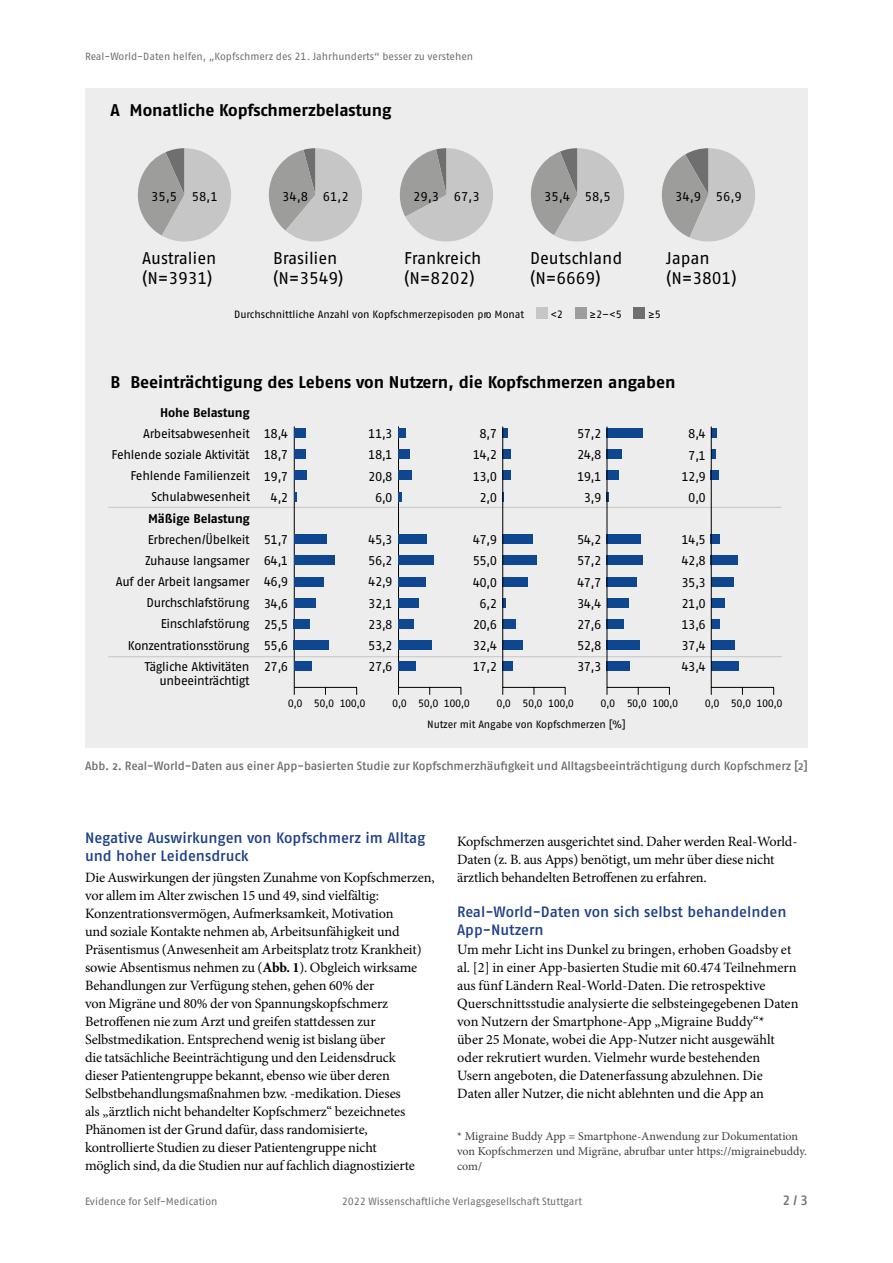
<style>
.page{position:relative;width:893px;height:1263px;background:#fff}
.page>*{position:absolute;margin:0;border:0;box-sizing:border-box;transform-origin:0 0}
.t1{font:700 16.95px "Fago Pro";letter-spacing:-.005em;color:#000}
.t2{font:16.95px/20.4px "Fago Pro";letter-spacing:-.005em;color:#000}
.t3{font:500 15px/18px "Fago Pro";letter-spacing:-.005em;color:#1d3f87}
.t4{font:14.25px/18px "Minion Pro";letter-spacing:-.01em;color:#000}
.t5{font:500 13.5px "Fago Pro";color:#706f6f}
.t6{font:12.75px/21.1px "Fago Pro";letter-spacing:-.025em;color:#000;text-align:center}
.t7{font:700 12.75px "Fago Pro";letter-spacing:-.015em;color:#000}
.t8{font:12.75px/21.1px "Fago Pro";letter-spacing:-.05em;color:#000;text-align:center}
.t9{font:12px/15px "Minion Pro";letter-spacing:-.005em;color:#3c3c3b}
.t10{font:500 12px "Fago Pro";letter-spacing:-.01em;color:#706f6f}
.t11{font:10.65px "Fago Pro";letter-spacing:-.01em;color:#000}
.t12{font:10.5px "Fago Pro";letter-spacing:-.005em;color:#706f6f}
.s1{font-weight:700}
</style>
<div class="page">
<div style="left:85px;top:88px;width:723px;height:659px;background:#ededee"></div>
<div style="left:536px;top:307px;width:11px;height:11px;background:#c6c6c6"></div>
<div style="left:575px;top:307px;width:11px;height:11px;background:#9d9d9c"></div>
<div style="left:634px;top:307px;width:11px;height:11px;background:#706f6f"></div>
<svg style="left:137px;top:148px;width:94px;height:93px"></svg>
<svg style="left:268px;top:148px;width:94px;height:93px"></svg>
<svg style="left:399px;top:148px;width:94px;height:93px"></svg>
<svg style="left:530px;top:148px;width:94px;height:93px"></svg>
<svg style="left:661px;top:148px;width:94px;height:93px"></svg>
<hr style="left:108px;top:507px;width:674px;height:1px;background:#c6c6c6">
<hr style="left:108px;top:656px;width:674px;height:1px;background:#c6c6c6">
<svg style="left:294px;top:426px;width:481px;height:269px"></svg>
<div style="left:294px;top:662px;width:17px;height:9px;background:#0e468f"></div>
<div style="left:294px;top:640px;width:35px;height:10px;background:#0e468f"></div>
<div style="left:294px;top:619px;width:16px;height:10px;background:#0e468f"></div>
<div style="left:294px;top:598px;width:22px;height:9px;background:#0e468f"></div>
<div style="left:294px;top:577px;width:29px;height:9px;background:#0e468f"></div>
<div style="left:294px;top:555px;width:40px;height:10px;background:#0e468f"></div>
<div style="left:294px;top:534px;width:33px;height:10px;background:#0e468f"></div>
<svg style="left:294px;top:492px;width:3px;height:9px"></svg>
<div style="left:294px;top:470px;width:12px;height:10px;background:#0e468f"></div>
<div style="left:294px;top:449px;width:12px;height:10px;background:#0e468f"></div>
<div style="left:294px;top:428px;width:12px;height:9px;background:#0e468f"></div>
<svg style="left:398px;top:492px;width:4px;height:9px"></svg>
<div style="left:398px;top:470px;width:13px;height:10px;background:#0e468f"></div>
<div style="left:398px;top:449px;width:12px;height:10px;background:#0e468f"></div>
<div style="left:398px;top:428px;width:7px;height:9px;background:#0e468f"></div>
<div style="left:398px;top:640px;width:34px;height:10px;background:#0e468f"></div>
<div style="left:398px;top:619px;width:15px;height:10px;background:#0e468f"></div>
<div style="left:398px;top:598px;width:20px;height:9px;background:#0e468f"></div>
<div style="left:398px;top:577px;width:27px;height:9px;background:#0e468f"></div>
<div style="left:398px;top:534px;width:29px;height:10px;background:#0e468f"></div>
<div style="left:398px;top:662px;width:18px;height:9px;background:#0e468f"></div>
<div style="left:398px;top:555px;width:36px;height:10px;background:#0e468f"></div>
<p class="t12" style="left:85px;top:50px;width:390px">Real-World-Daten helfen, „Kopfschmerz des 21. Jahrhunderts“ besser zu verstehen</p>
<p class="t1" style="left:110px;top:100px;width:283px">A Monatliche Kopfschmerzbelastung</p>
<p class="t6" style="left:151px;top:186px;width:68px">35,5 58,1</p>
<p class="t6" style="left:282px;top:186px;width:68px">34,8 61,2</p>
<p class="t6" style="left:413px;top:186px;width:68px">29,3 67,3</p>
<p class="t6" style="left:544px;top:186px;width:68px">35,4 58,5</p>
<p class="t6" style="left:675px;top:186px;width:68px">34,9 56,9</p>
<p class="t2" style="left:142px;top:248px;width:76px">Australien (N=3931)</p>
<p class="t2" style="left:273px;top:248px;width:72px">Brasilien (N=3549)</p>
<p class="t2" style="left:404px;top:248px;width:79px">Frankreich (N=8202)</p>
<p class="t2" style="left:530px;top:248px;width:94px">Deutschland (N=6669)</p>
<p class="t2" style="left:666px;top:248px;width:72px">Japan (N=3801)</p>
<p class="t11" style="left:234px;top:308px;width:291px">Durchschnittliche Anzahl von Kopfschmerzepisoden pro Monat</p>
<p class="t11" style="left:550px;top:308px;width:14px">&lt;2</p>
<p class="t11" style="left:589px;top:308px;width:34px">≥2–&lt;5</p>
<p class="t11" style="left:648px;top:308px;width:14px">≥5</p>
<p class="t1" style="left:110px;top:371px;width:566px">B Beeinträchtigung des Lebens von Nutzern, die Kopfschmerzen angaben</p>
<p class="t7" style="left:160px;top:404px;width:91px">Hohe Belastung</p>
<p class="t6" style="left:112px;top:423px;width:140px;text-align:right">Arbeitsabwesenheit<br>Fehlende soziale Aktivität<br>Fehlende Familienzeit<br>Schulabwesenheit</p>
<p class="t7" style="left:148px;top:510px;width:103px">Mäßige Belastung</p>
<p class="t6" style="left:116px;top:529px;width:135px;text-align:right">Erbrechen/Übelkeit<br>Zuhause langsamer<br>Auf der Arbeit langsamer<br>Durchschlafstörung<br>Einschlafstörung<br>Konzentrationsstörung<br>Tägliche Aktivitäten</p>
<p class="t6" style="left:159px;top:670px;width:92px">unbeeinträchtigt</p>
<p class="t6" style="left:264px;top:423px;width:26px">18,4<br>18,7<br>19,7<br>4,2</p>
<p class="t6" style="left:264px;top:529px;width:26px;text-align:justify">51,7<br>64,1<br>46,9<br>34,6<br>25,5<br>55,6<br>27,6</p>
<p class="t6" style="left:368px;top:423px;width:26px">11,3<br>18,1<br>20,8<br>6,0</p>
<p class="t6" style="left:368px;top:529px;width:26px;text-align:justify">45,3<br>56,2<br>42,9<br>32,1<br>23,8<br>53,2<br>27,6</p>
<p class="t6" style="left:473px;top:423px;width:26px">8,7<br>14,2<br>13,0<br>2,0</p>
<p class="t8" style="left:473px;top:529px;width:26px">47,9<br>55,0<br>40,0<br>6,2<br>20,6<br>32,4<br>17,2</p>
<p class="t6" style="left:577px;top:423px;width:26px">57,2<br>24,8<br>19,1<br>3,9</p>
<p class="t6" style="left:577px;top:529px;width:26px;text-align:justify">54,2<br>57,2<br>47,7<br>34,4<br>27,6<br>52,8<br>37,3</p>
<p class="t6" style="left:682px;top:423px;width:26px">8,4<br>7,1<br>12,9<br>0,0</p>
<p class="t6" style="left:682px;top:529px;width:26px;text-align:justify">14,5<br>42,8<br>35,3<br>21,0<br>13,6<br>37,4<br>43,4</p>
<p class="t11" style="left:288px;top:697px;width:79px">0,0 50,0 100,0</p>
<p class="t11" style="left:392px;top:697px;width:79px">0,0 50,0 100,0</p>
<p class="t11" style="left:496px;top:697px;width:79px">0,0 50,0 100,0</p>
<p class="t11" style="left:601px;top:697px;width:79px">0,0 50,0 100,0</p>
<p class="t11" style="left:705px;top:697px;width:79px">0,0 50,0 100,0</p>
<p class="t11" style="left:427px;top:718px;width:200px">Nutzer mit Angabe von Kopfschmerzen [%]</p>
<p class="t10" style="left:85px;top:758px;width:724px">Abb. 2. Real-World-Daten aus einer App-basierten Studie zur Kopfschmerzhäufigkeit und Alltagsbeeinträchtigung durch Kopfschmerz [2]</p>
<p class="t3" style="left:85px;top:829px;width:342px">Negative Auswirkungen von Kopfschmerz im Alltag und hoher Leidensdruck</p>
<p class="t4" style="left:85px;top:869px;width:351px">Die Auswirkungen der jüngsten Zunahme von Kopfschmerzen, vor allem im Alter zwischen 15 und 49, sind vielfältig:<br>Konzentrationsvermögen, Aufmerksamkeit, Motivation<br>und soziale Kontakte nehmen ab, Arbeitsunfähigkeit und Präsentismus (Anwesenheit am Arbeitsplatz trotz Krankheit) sowie Absentismus nehmen zu (<span class="s1">Abb. 1</span>). Obgleich wirksame Behandlungen zur Verfügung stehen, gehen 60% der<br>von Migräne und 80% der von Spannungskopfschmerz Betroffenen nie zum Arzt und greifen stattdessen zur Selbstmedikation. Entsprechend wenig ist bislang über<br>die tatsächliche Beeinträchtigung und den Leidensdruck<br>dieser Patientengruppe bekannt, ebenso wie über deren Selbstbehandlungsmaßnahmen bzw. -medikation. Dieses<br>als „ärztlich nicht behandelter Kopfschmerz“ bezeichnetes Phänomen ist der Grund dafür, dass randomisierte, kontrollierte Studien zu dieser Patientengruppe nicht<br>möglich sind, da die Studien nur auf fachlich diagnostizierte</p>
<p class="t4" style="left:457px;top:832px;width:342px">Kopfschmerzen ausgerichtet sind. Daher werden Real-World-<br>Daten (z. B. aus Apps) benötigt, um mehr über diese nicht ärztlich behandelten Betroffenen zu erfahren.</p>
<p class="t3" style="left:457px;top:903px;width:331px">Real-World-Daten von sich selbst behandelnden<br>App-Nutzern</p>
<p class="t4" style="left:457px;top:941px;width:343px">Um mehr Licht ins Dunkel zu bringen, erhoben Goadsby et al. [2] in einer App-basierten Studie mit 60.474 Teilnehmern aus fünf Ländern Real-World-Daten. Die retrospektive Querschnittsstudie analysierte die selbsteingegebenen Daten von Nutzern der Smartphone-App „Migraine Buddy“*<br>über 25 Monate, wobei die App-Nutzer nicht ausgewählt oder rekrutiert wurden. Vielmehr wurde bestehenden<br>Usern angeboten, die Datenerfassung abzulehnen. Die Daten aller Nutzer, die nicht ablehnten und die App an</p>
<p class="t9" style="left:457px;top:1128px;width:351px">* Migraine Buddy App = Smartphone-Anwendung zur Dokumentation von Kopfschmerzen und Migräne, abrufbar unter https://migrainebuddy. com/</p>
<p class="t12" style="left:85px;top:1195px;width:134px">Evidence for Self-Medication</p>
<p class="t12" style="left:342px;top:1195px;width:242px">2022 Wissenschaftliche Verlagsgesellschaft Stuttgart</p>
<p class="t5" style="left:782px;top:1192px;width:27px">2 / 3</p>
</div>
